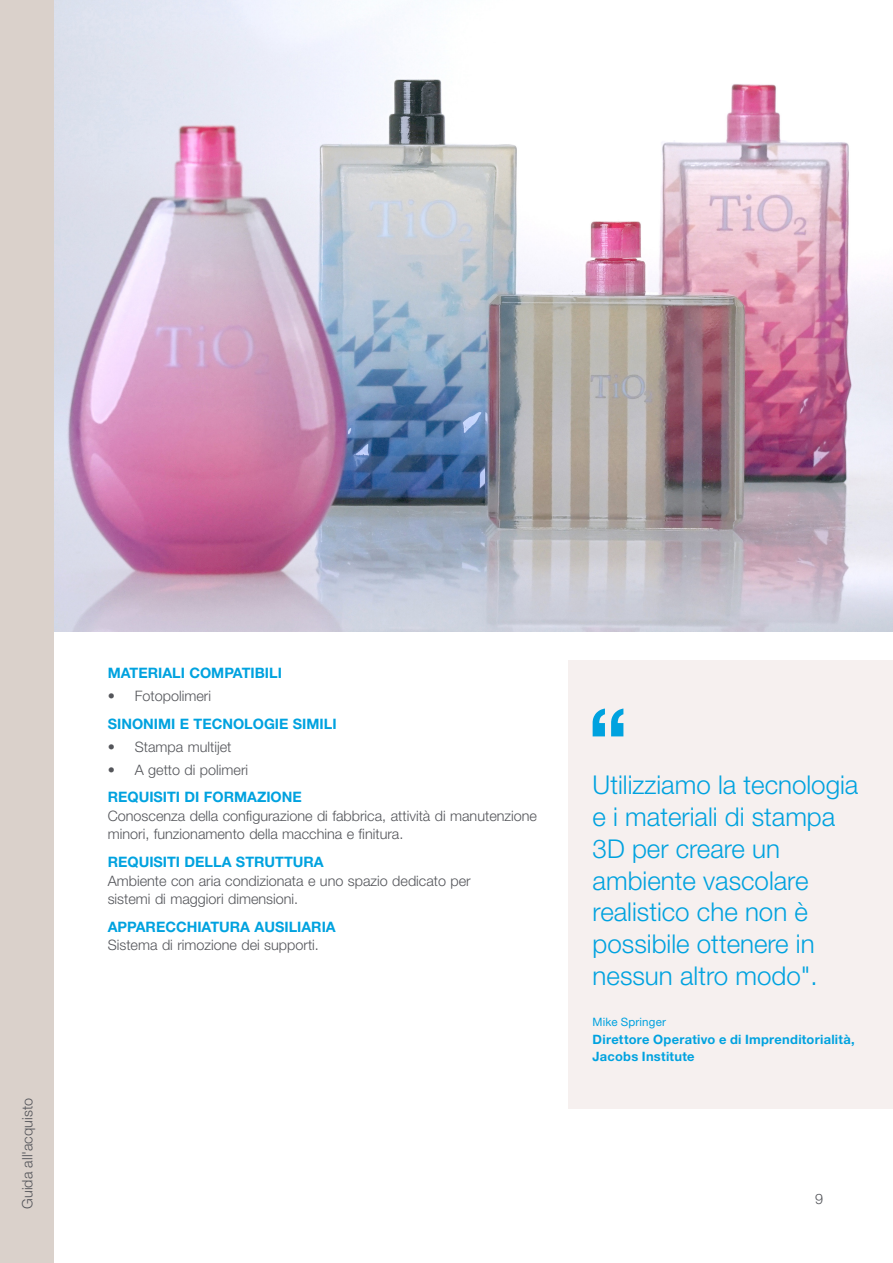
<style>
.page{position:relative;width:893px;height:1263px;background:#fff}
.page>*{position:absolute;margin:0;border:0;box-sizing:border-box;transform-origin:0 0}
.Pull_out_Quote{font:300 25.95px/31.8px "Helvetica Neue LT Std";color:#00a2df}
.Para{font:300 14.4px/18.8px "Helvetica Neue LT Std";color:#54555a}
.Para_Subhead{font:700 14.4px "Helvetica Neue LT Std";color:#00a2df}
.Quote_Company{font:700 12.9px/17.2px "Helvetica Neue LT Std";letter-spacing:.02em;color:#00a2df}
.Quote_Author{font:11.55px "Helvetica Neue LT Std";letter-spacing:.015em;color:#00a2df}
.s1{font-weight:700;color:#00a2df}
</style>
<div class="page">
<div style="left:0;top:0;width:54px;height:1263px;background:#dad1cb"></div>
<img style="left:54px;top:0;width:839px;height:631px">
<div style="left:568px;top:660px;width:325px;height:449px;background:#f6f0ef"></div>
<svg style="left:593px;top:708px;width:30px;height:28px"></svg>
<p class="Para" style="left:18px;top:1209px;width:112px;rotate:-90deg">Guida all'acquisto</p>
<p class="Para_Subhead" style="left:108px;top:664px;width:176px">MATERIALI COMPATIBILI</p>
<p class="Para" style="left:108px;top:687px;width:105px">• Fotopolimeri</p>
<p class="Para_Subhead" style="left:108px;top:715px;width:230px">SINONIMI E TECNOLOGIE SIMILI</p>
<p class="Para" style="left:108px;top:737px;width:125px">• Stampa multijet</p>
<p class="Para" style="left:108px;top:760px;width:142px">• A getto di polimeri</p>
<p class="Para" style="left:108px;top:787px;width:431px"><span class="s1">REQUISITI DI FORMAZIONE<br></span>Conoscenza della configurazione di fabbrica, attività di manutenzione minori, funzionamento della macchina e finitura.</p>
<p class="Para" style="left:108px;top:852px;width:365px"><span class="s1">REQUISITI DELLA STRUTTURA<br></span>Ambiente con aria condizionata e uno spazio dedicato per sistemi di maggiori dimensioni.</p>
<p class="Para" style="left:108px;top:917px;width:230px"><span class="s1">APPARECCHIATURA AUSILIARIA<br></span>Sistema di rimozione dei supporti.</p>
<p class="Pull_out_Quote" style="left:593px;top:768px;width:267px">Utilizziamo la tecnologia e i materiali di stampa<br>3D per creare un ambiente vascolare realistico che non è possibile ottenere in nessun altro modo".</p>
<p class="Quote_Author" style="left:593px;top:1015px;width:75px">Mike Springer</p>
<p class="Quote_Company" style="left:593px;top:1030px;width:263px">Direttore Operativo e di Imprenditorialità,<br>Jacobs Institute</p>
<p class="Para" style="left:815px;top:1189px;width:10px">9</p>
</div>
